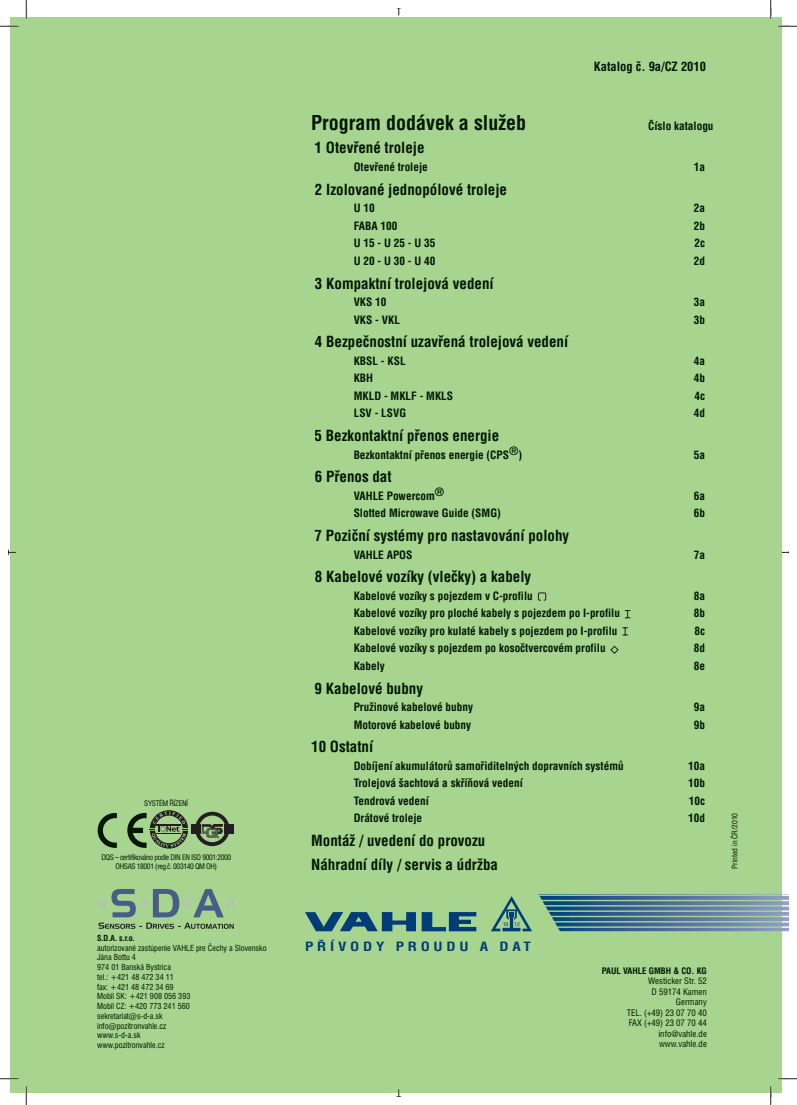
<style>
.page{position:relative;width:797px;height:1105px;background:#fff}
.page>*{position:absolute;margin:0;border:0;box-sizing:border-box;transform-origin:0 0}
.t1{font:700 condensed 20px "Helvetica CE";color:#001700}
.t2{font:700 condensed 15px/23.8px "Helvetica CE";color:#001700}
.t3{font:700 condensed 12.5px "Helvetica CE";color:#001700}
.t4{font:700 condensed 12.5px "Helvetica CE";letter-spacing:.25em;color:#003d77;scale:1.2 1}
.t5{font:700 condensed 11.25px "Helvetica CE";color:#001700}
.t6{font:condensed 8.75px/10.5px "Helvetica CE";color:#001700;text-align:right}
.t7{font:700 condensed 8.75px "Helvetica CE";color:#001700}
.t8{font:condensed 8.12px/9.8px "Swiss 721 CE";color:#001700}
.t9{font:700 condensed 8.12px "Swiss 721 CE";color:#001700}
.t10{font:condensed 7.5px/9px "Helvetica CE";letter-spacing:-.05em;color:#001700;text-align:center}
.t11{font:condensed 7.5px "Helvetica CE";color:#001700}
</style>
<div class="page">
<div style="left:10px;top:17px;width:771px;height:1075px;background:#a7d48e"></div>
<div style="left:538px;top:592px;width:8px;height:9px;border:1px solid #231f20"></div>
<svg style="left:98px;top:813px;width:19px;height:35px"></svg>
<svg style="left:127px;top:810px;width:106px;height:38px"></svg>
<svg style="left:625px;top:610px;width:5px;height:8px"></svg>
<svg style="left:622px;top:627px;width:6px;height:9px"></svg>
<svg style="left:610px;top:645px;width:9px;height:9px"></svg>
<svg style="left:422px;top:912px;width:54px;height:19px"></svg>
<svg style="left:305px;top:912px;width:111px;height:19px"></svg>
<svg style="left:491px;top:894px;width:297px;height:37px"></svg>
<svg style="left:398px;top:9px;width:2px;height:7px"></svg>
<svg style="left:391px;top:1089px;width:16px;height:8px"></svg>
<svg style="left:9px;top:551px;width:7px;height:2px"></svg>
<svg style="left:781px;top:544px;width:8px;height:16px"></svg>
<svg style="left:98px;top:889px;width:136px;height:40px"></svg>
<svg style="left:0;top:25px;width:19px;height:2px"></svg>
<svg style="left:778px;top:25px;width:19px;height:2px"></svg>
<svg style="left:0;top:1078px;width:19px;height:1px"></svg>
<svg style="left:778px;top:1078px;width:19px;height:1px"></svg>
<svg style="left:25px;top:0;width:2px;height:19px"></svg>
<svg style="left:25px;top:1086px;width:2px;height:19px"></svg>
<svg style="left:770px;top:0;width:1px;height:19px"></svg>
<svg style="left:770px;top:1086px;width:1px;height:19px"></svg>
<p class="t10" style="left:144px;top:799px;width:46px">SYSTÉM ŘÍZENÍ</p>
<p class="t10" style="left:101px;top:853px;width:131px">DQS – certifikováno podle DIN EN ISO 9001:2000<br>OHSAS 18001 (reg.č. 003140 QM OH)</p>
<p class="t9" style="left:97px;top:935px;width:39px">S.D.A. s.r.o.</p>
<p class="t8" style="left:97px;top:943px;width:171px">autorizované zastúpenie VAHLE pre Èechy a Slovensko<br>Jána Bottu 4<br>974 01 Banská Bystrica<br>tel.: +421 48 472 34 11<br>fax: +421 48 472 34 69<br>Mobil SK: +421 908 056 393<br>Mobil CZ: +420 773 241 560<br>sekretariat@s-d-a.sk<br>info@pozitronvahle.cz<br>www.s-d-a.sk<br>www.pozitronvahle.cz</p>
<p class="t3" style="left:594px;top:61px;width:114px">Katalog č. 9a/CZ 2010</p>
<h1 class="t1" style="left:311px;top:113px;width:216px">Program dodávek a služeb</h1>
<p class="t5" style="left:648px;top:120px;width:67px">Číslo katalogu</p>
<h2 class="t2" style="left:314px;top:137px;width:111px">1 Otevřené troleje</h2>
<p class="t5" style="left:354px;top:162px;width:76px">Otevřené troleje</p>
<p class="t5" style="left:694px;top:162px;width:13px">1a</p>
<h2 class="t2" style="left:315px;top:178px;width:194px">2 Izolované jednopólové troleje</h2>
<p class="t5" style="left:354px;top:203px;width:22px">U 10</p>
<p class="t5" style="left:694px;top:203px;width:13px">2a</p>
<p class="t5" style="left:354px;top:220px;width:45px">FABA 100</p>
<p class="t5" style="left:694px;top:220px;width:13px">2b</p>
<p class="t5" style="left:354px;top:238px;width:83px">U 15 - U 25 - U 35</p>
<p class="t5" style="left:694px;top:238px;width:12px">2c</p>
<p class="t5" style="left:354px;top:255px;width:83px">U 20 - U 30 - U 40</p>
<p class="t5" style="left:694px;top:255px;width:13px">2d</p>
<h2 class="t2" style="left:315px;top:272px;width:180px">3 Kompaktní trolejová vedení</h2>
<p class="t5" style="left:354px;top:297px;width:34px">VKS 10</p>
<p class="t5" style="left:694px;top:297px;width:13px">3a</p>
<p class="t5" style="left:354px;top:314px;width:48px">VKS - VKL</p>
<p class="t5" style="left:694px;top:314px;width:13px">3b</p>
<h2 class="t2" style="left:315px;top:331px;width:255px">4 Bezpečnostní uzavřená trolejová vedení</h2>
<p class="t5" style="left:354px;top:355px;width:53px">KBSL - KSL</p>
<p class="t5" style="left:694px;top:355px;width:13px">4a</p>
<p class="t5" style="left:354px;top:373px;width:21px">KBH</p>
<p class="t5" style="left:694px;top:373px;width:13px">4b</p>
<p class="t5" style="left:354px;top:390px;width:101px">MKLD - MKLF - MKLS</p>
<p class="t5" style="left:694px;top:390px;width:12px">4c</p>
<p class="t5" style="left:354px;top:408px;width:54px">LSV - LSVG</p>
<p class="t5" style="left:694px;top:408px;width:13px">4d</p>
<h2 class="t2" style="left:314px;top:425px;width:186px">5 Bezkontaktní přenos energie</h2>
<p class="t5" style="left:354px;top:449px;width:170px">Bezkontaktní přenos energie (CPS®)</p>
<p class="t5" style="left:694px;top:449px;width:13px">5a</p>
<h2 class="t2" style="left:315px;top:466px;width:78px">6 Přenos dat</h2>
<p class="t5" style="left:354px;top:490px;width:92px">VAHLE Powercom®</p>
<p class="t5" style="left:694px;top:490px;width:13px">6a</p>
<p class="t5" style="left:354px;top:508px;width:149px">Slotted Microwave Guide (SMG)</p>
<p class="t5" style="left:694px;top:508px;width:13px">6b</p>
<h2 class="t2" style="left:314px;top:525px;width:256px">7 Poziční systémy pro nastavování polohy</h2>
<p class="t5" style="left:354px;top:549px;width:60px">VAHLE APOS</p>
<p class="t5" style="left:694px;top:549px;width:13px">7a</p>
<h2 class="t2" style="left:315px;top:566px;width:218px">8 Kabelové vozíky (vlečky) a kabely</h2>
<p class="t5" style="left:354px;top:590px;width:181px">Kabelové vozíky s pojezdem v C-profilu</p>
<p class="t5" style="left:694px;top:590px;width:13px">8a</p>
<p class="t5" style="left:354px;top:608px;width:268px">Kabelové vozíky pro ploché kabely s pojezdem po I-profilu</p>
<p class="t5" style="left:694px;top:608px;width:13px">8b</p>
<p class="t5" style="left:354px;top:625px;width:265px">Kabelové vozíky pro kulaté kabely s pojezdem po I-profilu</p>
<p class="t5" style="left:694px;top:625px;width:12px">8c</p>
<p class="t5" style="left:354px;top:643px;width:253px">Kabelové vozíky s pojezdem po kosočtvercovém profilu</p>
<p class="t5" style="left:694px;top:643px;width:13px">8d</p>
<p class="t5" style="left:354px;top:660px;width:33px">Kabely</p>
<p class="t5" style="left:694px;top:660px;width:13px">8e</p>
<h2 class="t2" style="left:314px;top:677px;width:110px">9 Kabelové bubny</h2>
<p class="t5" style="left:354px;top:702px;width:121px">Pružinové kabelové bubny</p>
<p class="t5" style="left:694px;top:702px;width:13px">9a</p>
<p class="t5" style="left:354px;top:719px;width:119px">Motorové kabelové bubny</p>
<p class="t5" style="left:694px;top:719px;width:13px">9b</p>
<h2 class="t2" style="left:311px;top:736px;width:64px">10 Ostatní</h2>
<p class="t5" style="left:354px;top:760px;width:271px">Dobíjení akumulátorů samořiditelných dopravních systémů</p>
<p class="t5" style="left:688px;top:760px;width:18px">10a</p>
<p class="t5" style="left:354px;top:778px;width:171px">Trolejová šachtová a skříňová vedení</p>
<p class="t5" style="left:688px;top:778px;width:18px">10b</p>
<p class="t5" style="left:354px;top:795px;width:77px">Tendrová vedení</p>
<p class="t5" style="left:689px;top:795px;width:18px">10c</p>
<p class="t5" style="left:354px;top:813px;width:70px">Drátové troleje</p>
<p class="t5" style="left:688px;top:813px;width:18px">10d</p>
<h2 class="t2" style="left:311px;top:830px;width:188px">Montáž / uvedení do provozu<br>Náhradní díly / servis a údržba</h2>
<p class="t11" style="left:731px;top:869px;width:58px;rotate:-90deg">Printed in ČR/2010</p>
<p class="t4" style="left:305px;top:941px;width:190px">PŘÍVODY PROUDU A DAT</p>
<p class="t7" style="left:601px;top:967px;width:107px">PAUL VAHLE GMBH &amp; CO. KG</p>
<p class="t6" style="left:626px;top:977px;width:82px">Westicker Str. 52<br>D 59174 Kamen<br>Germany<br>TEL. (+49) 23 07 70 40<br>FAX (+49) 23 07 70 44 info@vahle.de www.vahle.de</p>
</div>
